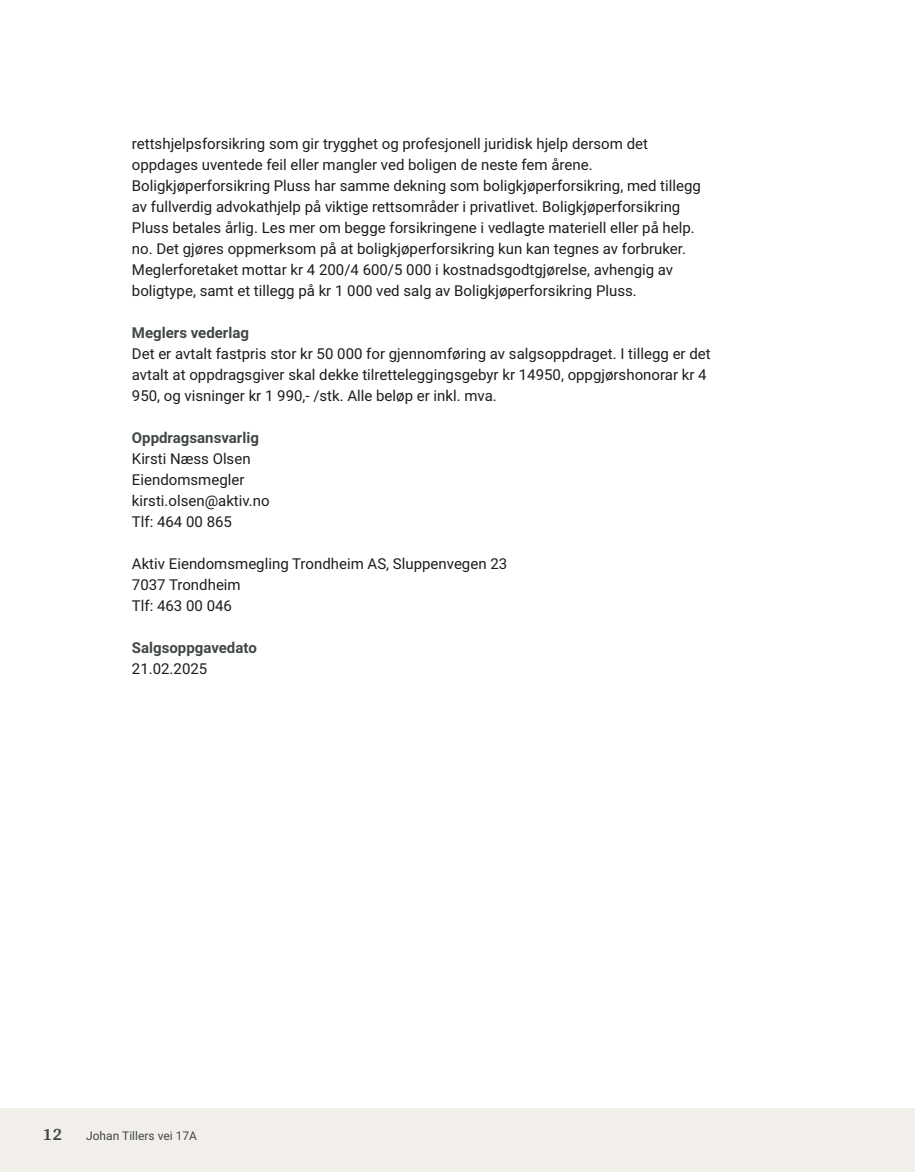
<style>
.page{position:relative;width:915px;height:1172px;background:#fff}
.page>*{position:absolute;margin:0;border:0;box-sizing:border-box;transform-origin:0 0}
.t1{font:700 18px "Arya";color:#414749}
.t2{font:15px/21px "Roboto Vitec";color:#1d1d1b}
.t3{font:700 15px "Roboto Vitec";color:#414749}
.t4{font:12px "Roboto Vitec";color:#414749}
</style>
<div class="page">
<div style="left:0;top:1108px;width:914px;height:64px;background:#f2eeea"></div>
<p class="t2" style="left:132px;top:132px;width:570px">rettshjelpsforsikring som gir trygghet og profesjonell juridisk hjelp dersom det oppdages uventede feil eller mangler ved boligen de neste fem årene.<br>Boligkjøperforsikring Pluss har samme dekning som boligkjøperforsikring, med tillegg av fullverdig advokathjelp på viktige rettsområder i privatlivet. Boligkjøperforsikring Pluss betales årlig. Les mer om begge forsikringene i vedlagte materiell eller på help. no. Det gjøres oppmerksom på at boligkjøperforsikring kun kan tegnes av forbruker.<br>Meglerforetaket mottar kr 4 200/ 4 600/ 5 000 i kostnadsgodtgjørelse, avhengig av boligtype, samt et tillegg på kr 1 000 ved salg av Boligkjøperforsikring Pluss.</p>
<p class="t3" style="left:132px;top:322px;width:119px">Meglers vederlag</p>
<p class="t2" style="left:132px;top:342px;width:580px">Det er avtalt fastpris stor kr 50 000 for gjennomføring av salgsoppdraget. I tillegg er det avtalt at oppdragsgiver skal dekke tilretteleggingsgebyr kr 14950, oppgjørshonorar kr 4<br>950, og visninger kr 1 990,‑ / stk. Alle beløp er inkl. mva.</p>
<p class="t3" style="left:132px;top:427px;width:128px">Oppdragsansvarlig</p>
<p class="t2" style="left:132px;top:447px;width:139px">Kirsti Næss Olsen<br>Eiendomsmegler kirsti.olsen@aktiv.no<br>Tlf: 464 00 865</p>
<p class="t2" style="left:132px;top:552px;width:376px">Aktiv Eiendomsmegling Trondheim AS, Sluppenvegen 23<br>7037 Trondheim<br>Tlf: 463 00 046</p>
<p class="t3" style="left:132px;top:637px;width:126px">Salgsoppgavedato</p>
<p class="t2" style="left:132px;top:657px;width:77px">21.02.2025</p>
<p class="t1" style="left:43px;top:1123px;width:21px">12</p>
<p class="t4" style="left:86px;top:1127px;width:112px">Johan Tillers vei 17A</p>
</div>
